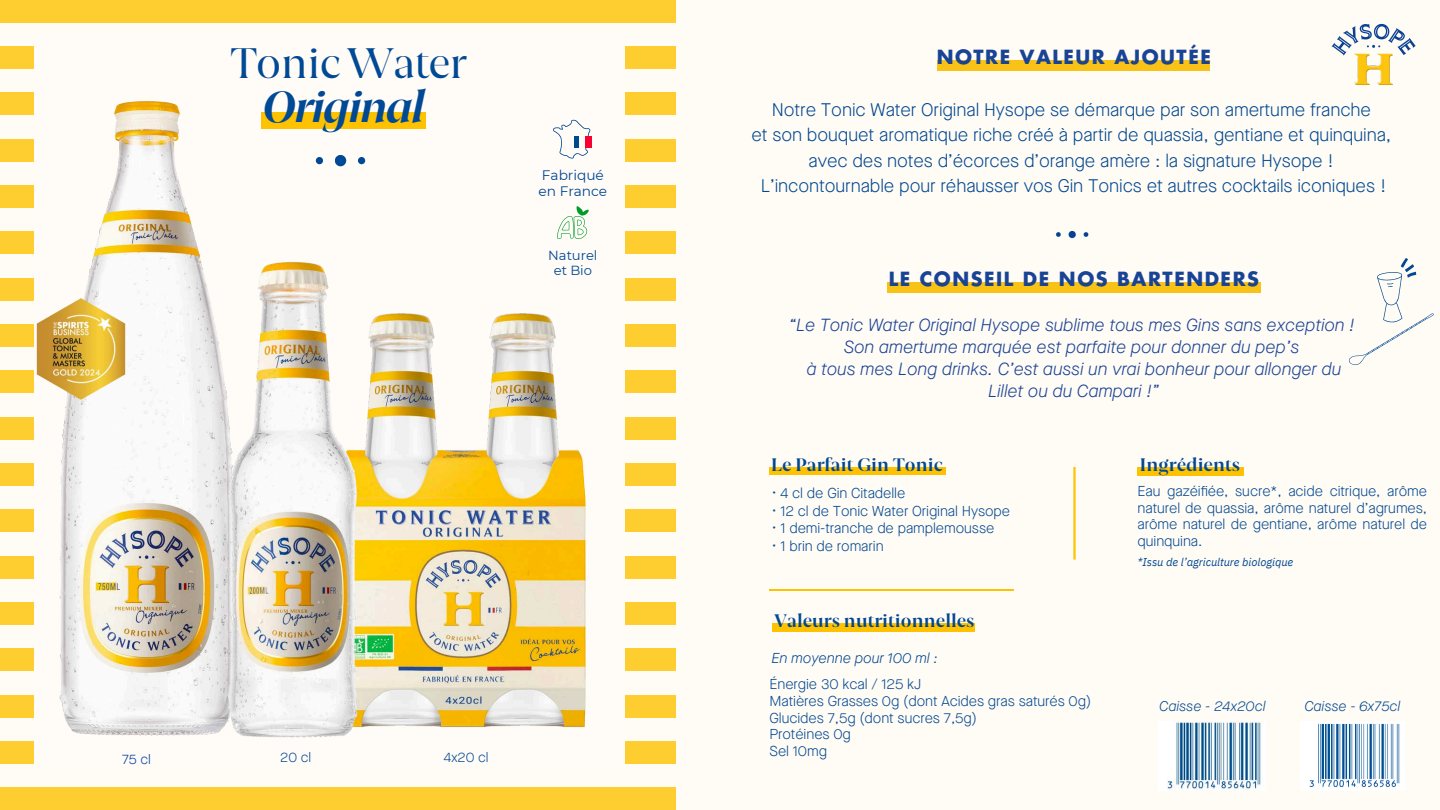
<style>
.page{position:relative;width:1440px;height:810px;background:#fffbf5}
.page>*{position:absolute;margin:0;border:0;box-sizing:border-box;transform-origin:0 0}
.t1{font:italic 700 41.9px "Joane";letter-spacing:-.025em;color:#004994}
.t2{font:41.1px "Joane";letter-spacing:-.025em;color:#004994}
.t3{font:700 19.1px "Futura LT Pro";letter-spacing:.08em;color:#194395}
.t4{font:300 18.2px/25.5px "Maison Neue";letter-spacing:-.005em;color:#004891;text-align:center}
.t5{font:italic 300 17.6px/21.9px "Maison Neue";letter-spacing:-.005em;color:#194395;text-align:center}
.t6{font:700 17.4px "Joane";letter-spacing:.005em;color:#004891}
.t7{font:300 14.4px/16.8px "Maison Neue";letter-spacing:-.005em;color:#004891}
.t8{font:italic 300 14.4px "Maison Neue";letter-spacing:-.005em;color:#004891}
.t9{font:italic 300 14px "Maison Neue";letter-spacing:-.005em;color:#004891}
.t10{font:13.7px/15.7px "Montserrat";letter-spacing:-.005em;color:#004891}
.t11{font:300 13.7px "Maison Neue";letter-spacing:-.005em;color:#004891}
.t12{font:300 13.7px "Maison Neue";color:#003da5}
.t13{font:13.2px/15px "Montserrat";letter-spacing:-.005em;color:#004891;text-align:center}
.t14{font:italic 11.2px "IBM Plex Sans";letter-spacing:-.005em;color:#004891}
</style>
<div class="page">
<div style="left:0;top:0;width:675px;height:23px;background:#fece30"></div>
<div style="left:0;top:46px;width:675px;height:23px;background:#fece30"></div>
<div style="left:0;top:92px;width:675px;height:23px;background:#fece30"></div>
<div style="left:0;top:139px;width:675px;height:23px;background:#fece30"></div>
<div style="left:0;top:185px;width:675px;height:23px;background:#fece30"></div>
<div style="left:0;top:231px;width:675px;height:23px;background:#fece30"></div>
<div style="left:0;top:278px;width:675px;height:23px;background:#fece30"></div>
<div style="left:0;top:324px;width:675px;height:23px;background:#fece30"></div>
<div style="left:0;top:370px;width:675px;height:23px;background:#fece30"></div>
<div style="left:0;top:417px;width:675px;height:23px;background:#fece30"></div>
<div style="left:0;top:463px;width:675px;height:23px;background:#fece30"></div>
<div style="left:0;top:509px;width:675px;height:23px;background:#fece30"></div>
<div style="left:0;top:556px;width:675px;height:23px;background:#fece30"></div>
<div style="left:0;top:602px;width:675px;height:23px;background:#fece30"></div>
<div style="left:0;top:648px;width:675px;height:23px;background:#fece30"></div>
<div style="left:0;top:695px;width:675px;height:23px;background:#fece30"></div>
<div style="left:0;top:741px;width:675px;height:23px;background:#fece30"></div>
<div style="left:0;top:787px;width:675px;height:23px;background:#fece30"></div>
<div style="left:34px;top:33px;width:591px;height:733px;background:#fffbf7"></div>
<img style="left:59px;top:101px;width:158px;height:635px">
<img style="left:374px;top:313px;width:212px;height:414px">
<img style="left:217px;top:262px;width:157px;height:476px">
<img style="left:36px;top:292px;width:96px;height:113px">
<hr style="left:770px;top:589px;width:244px;height:1px;background:#ffc200">
<svg style="left:1349px;top:258px;width:85px;height:107px"></svg>
<div style="left:773px;top:623px;width:202px;height:9px;background:#ffc200"></div>
<div style="left:1138px;top:467px;width:106px;height:9px;background:#ffc200"></div>
<div style="left:770px;top:467px;width:176px;height:7px;background:#ffc200"></div>
<hr style="left:1073px;top:467px;width:3px;height:93px;background:#fdc506">
<img style="left:1055px;top:230px;width:34px;height:9px">
<div style="left:937px;top:60px;width:273px;height:11px;background:#f9c216"></div>
<div style="left:887px;top:282px;width:374px;height:11px;background:#f9c216"></div>
<img style="left:1167px;top:721px;width:94px;height:70px">
<img style="left:1309px;top:723px;width:91px;height:65px">
<img style="left:1331px;top:23px;width:85px;height:62px">
<div style="left:358px;top:157px;width:7px;height:7px;background:#004994;border-radius:50%"></div>
<div style="left:316px;top:157px;width:7px;height:7px;background:#004994;border-radius:50%"></div>
<div style="left:335px;top:155px;width:11px;height:11px;background:#004994;border-radius:50%"></div>
<div style="left:261px;top:113px;width:165px;height:16px;background:#ffc200"></div>
<svg style="left:553px;top:120px;width:37px;height:39px"></svg>
<div style="left:574px;top:136px;width:6px;height:12px;background:#004891"></div>
<div style="left:580px;top:136px;width:5px;height:12px;background:#fffbf5"></div>
<div style="left:585px;top:136px;width:6px;height:12px;background:#f80030"></div>
<svg style="left:557px;top:206px;width:32px;height:33px"></svg>
<h6 class="t2" style="left:231px;top:47px;width:237px">Tonic Water</h6>
<h6 class="t1" style="left:262px;top:90px;width:164px">Original</h6>
<p class="t10" style="left:539px;top:168px;width:70px">Fabriqué en France</p>
<p class="t13" style="left:548px;top:248px;width:51px">Naturel et Bio</p>
<p class="t12" style="left:122px;top:751px;width:30px">75 cl</p>
<h6 class="t11" style="left:280px;top:750px;width:32px">20 cl</h6>
<h6 class="t11" style="left:444px;top:750px;width:46px">4x20 cl</h6>
<h4 class="t3" style="left:937px;top:49px;width:276px">NOTRE VALEUR AJOUTÉE</h4>
<h4 class="t4" style="left:751px;top:98px;width:641px">Notre Tonic Water Original Hysope se démarque par son amertume franche<br>et son bouquet aromatique riche créé à partir de quassia, gentiane et quinquina, avec des notes d’écorces d’orange amère : la signature Hysope !<br>L’incontournable pour réhausser vos Gin Tonics et autres cocktails iconiques !</h4>
<h6 class="t3" style="left:889px;top:270px;width:372px">LE CONSEIL DE NOS BARTENDERS</h6>
<h6 class="t5" style="left:788px;top:315px;width:568px">“Le Tonic Water Original Hysope sublime tous mes Gins sans exception !<br>Son amertume marquée est parfaite pour donner du pep’s<br>à tous mes Long drinks. C’est aussi un vrai bonheur pour allonger du Lillet ou du Campari !”</h6>
<p class="t6" style="left:771px;top:458px;width:173px">Le Parfait Gin Tonic</p>
<h5 class="t7" style="left:772px;top:486px;width:135px">• 4 cl de Gin Citadelle</h5>
<h5 class="t7" style="left:772px;top:503px;width:240px">• 12 cl de Tonic Water Original Hysope</h5>
<h5 class="t7" style="left:772px;top:521px;width:224px">• 1 demi-tranche de pamplemousse</h5>
<h5 class="t7" style="left:772px;top:538px;width:113px">• 1 brin de romarin</h5>
<p class="t6" style="left:774px;top:614px;width:201px">Valeurs nutritionnelles</p>
<h6 class="t8" style="left:771px;top:650px;width:168px">En moyenne pour 100 ml :</h6>
<h6 class="t7" style="left:770px;top:676px;width:323px">Énergie 30 kcal / 125 kJ<br>Matières Grasses 0g (dont Acides gras saturés 0g)<br>Glucides 7,5g (dont sucres 7,5g)<br>Protéines 0g<br>Sel 10mg</h6>
<h6 class="t6" style="left:1140px;top:458px;width:102px">Ingrédients</h6>
<h3 class="t7" style="left:1138px;top:483px;width:291px;text-align:justify">Eau gazéifiée, sucre*, acide citrique, arôme naturel de quassia, arôme naturel d’agrumes, arôme naturel de gentiane, arôme naturel de quinquina.</h3>
<p class="t14" style="left:1138px;top:555px;width:157px">*Issu de l’agriculture biologique</p>
<h6 class="t9" style="left:1159px;top:699px;width:108px">Caisse - 24x20cl</h6>
<p class="t9" style="left:1304px;top:699px;width:97px">Caisse - 6x75cl</p>
</div>
